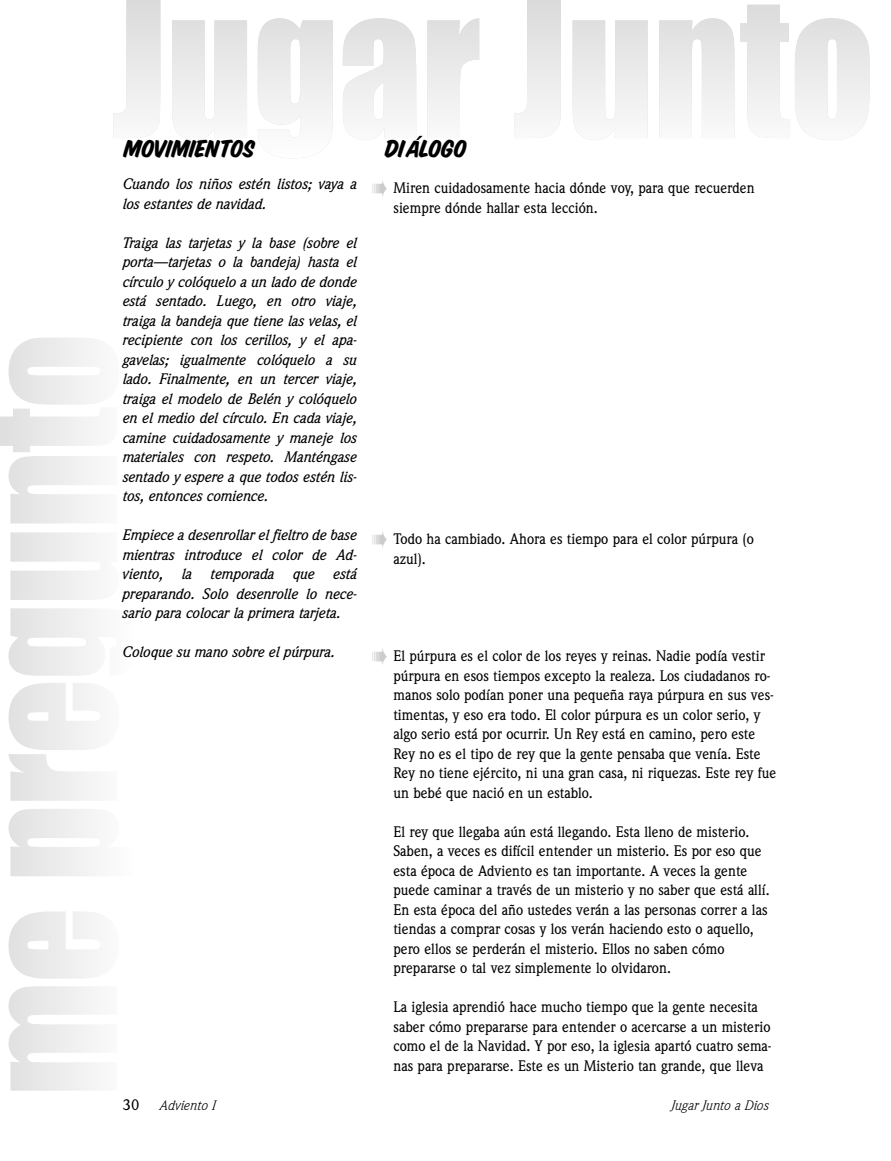
<style>
.page{position:relative;width:891px;height:1161px;background:#fff}
.page>*{position:absolute;margin:0;border:0;box-sizing:border-box;transform-origin:0 0}
.t1{font:27px "Sign Painter House Slant";letter-spacing:-.005em;color:#000;scale:1.05 1}
.t2{font:500 15px/19.5px "Weidemann";color:#000;scale:.95 1}
.t3{font:italic 500 15px/19.5px "Weidemann";color:#000;text-align:justify;scale:.95 1}
.t4{font:500 15px "Weidemann";color:#000}
.t5{font:italic 13.5px "Weidemann";color:#000}
.s1{font-size:25.5px}
.s2{font-family:"Lucida Grande"}
.s3{color:#ccc}
</style>
<div class="page">
<img style="left:9px;top:532px;width:84px;height:559px">
<svg style="left:114px;top:0;width:756px;height:158px"></svg>
<h1 class="t1" style="left:124px;top:132px;width:126px">MOVIMIENTOS</h1>
<p class="t3" style="left:123px;top:176px;width:248px">Cuando los niños estén listos; vaya a los estantes de navidad.</p>
<p class="t3" style="left:123px;top:234px;width:248px">Traiga las tarjetas y la base (sobre el porta—tarjetas o la bandeja) hasta el círculo y colóquelo a un lado de donde está sentado. Luego, en otro viaje, traiga la bandeja que tiene las velas, el recipiente con los cerillos, y el apa&shy;gavelas; igualmente colóquelo a su lado. Finalmente, en un tercer viaje, traiga el modelo de Belén y colóquelo en el medio del círculo. En cada viaje, camine cuidadosamente y maneje los materiales con respeto. Manténgase sentado y espere a que todos estén lis&shy;tos, entonces comience.</p>
<p class="t3" style="left:123px;top:527px;width:248px">Empiece a desenrollar el fieltro de base mientras introduce el color de Ad&shy;viento, la temporada que está preparando. Solo desenrolle lo nece&shy;sario para colocar la primera tarjeta.</p>
<p class="t3" style="left:123px;top:644px;width:225px">Coloque su mano sobre el púrpura.</p>
<h1 class="t1" style="left:385px;top:131px;width:80px">DI<span class="s1">a</span><span class="s2">´</span>LOGO</h1>
<p class="t2" style="left:393px;top:180px;width:382px;text-indent:-22px"><span class="s3">➠</span> Miren cuidadosamente hacia dónde voy, para que recuerden siempre dónde hallar esta lección.</p>
<p class="t2" style="left:393px;top:531px;width:381px;text-indent:-22px"><span class="s3">➠</span> Todo ha cambiado. Ahora es tiempo para el color púrpura (o azul).</p>
<p class="t2" style="left:393px;top:648px;width:404px;text-indent:-22px"><span class="s3">➠</span> El púrpura es el color de los reyes y reinas. Nadie podía vestir púrpura en esos tiempos excepto la realeza. Los ciudadanos ro&shy;manos solo podían poner una pequeña raya púrpura en sus ves&shy;timentas, y eso era todo. El color púrpura es un color serio, y algo serio está por ocurrir. Un Rey está en camino, pero este Rey no es el tipo de rey que la gente pensaba que venía. Este Rey no tiene ejército, ni una gran casa, ni riquezas. Este rey fue un bebé que nació en un establo.</p>
<p class="t2" style="left:393px;top:823px;width:397px">El rey que llegaba aún está llegando. Esta lleno de misterio.<br>Saben, a veces es difícil entender un misterio. Es por eso que esta época de Adviento es tan importante. A veces la gente puede caminar a través de un misterio y no saber que está allí.<br>En esta época del año ustedes verán a las personas correr a las tiendas a comprar cosas y los verán haciendo esto o aquello, pero ellos se perderán el misterio. Ellos no saben cómo prepararse o tal vez simplemente lo olvidaron.</p>
<p class="t2" style="left:393px;top:999px;width:400px">La iglesia aprendió hace mucho tiempo que la gente necesita saber cómo prepararse para entender o acercarse a un misterio como el de la Navidad. Y por eso, la iglesia apartó cuatro sema&shy;nas para prepararse. Este es un Misterio tan grande, que lleva</p>
<p class="t4" style="left:123px;top:1099px;width:18px">30</p>
<p class="t5" style="left:159px;top:1101px;width:58px">Adviento I</p>
<p class="t5" style="left:670px;top:1101px;width:99px">Jugar Junto a Dios</p>
</div>
